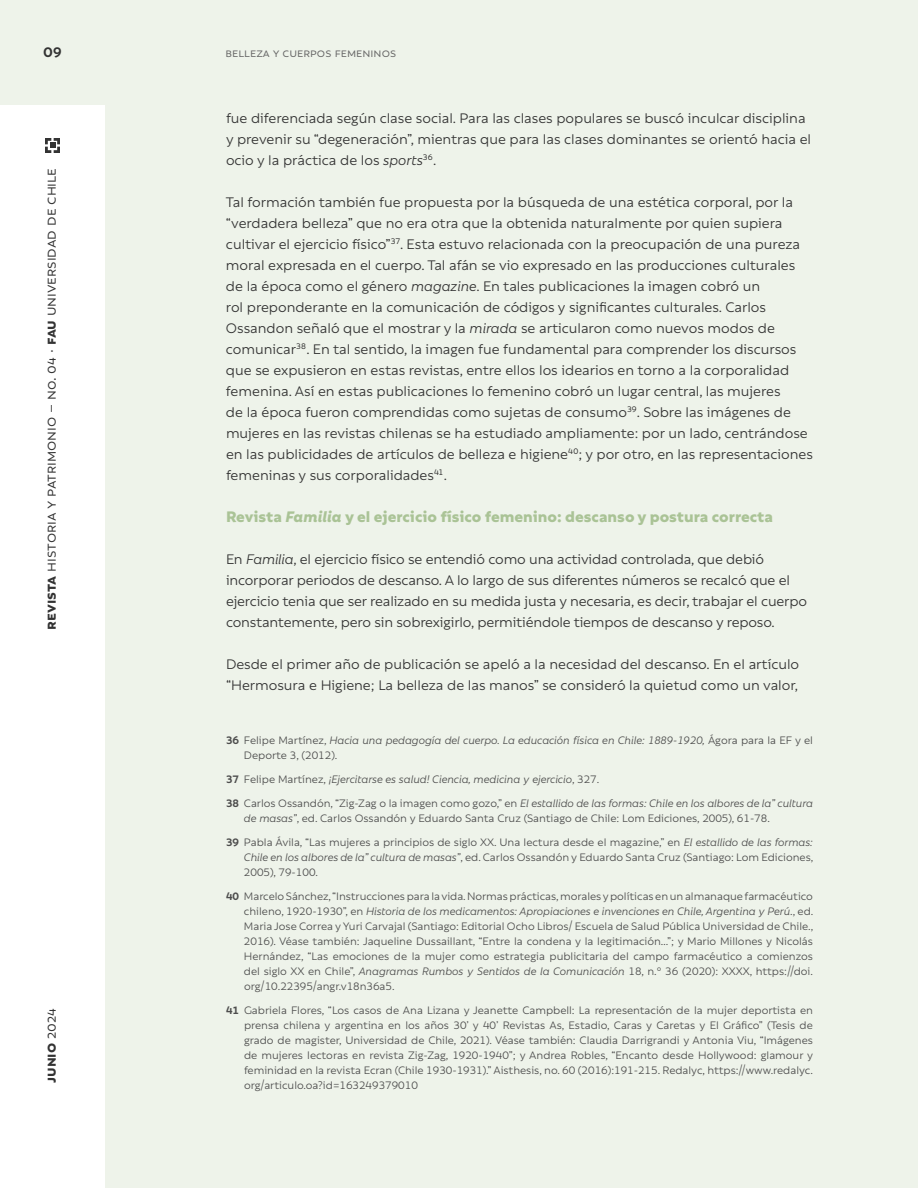
<style>
.page{position:relative;width:918px;height:1188px;background:#eef3ea}
.page>*{position:absolute;margin:0;border:0;box-sizing:border-box;transform-origin:0 0}
.t1{font:900 16.5px "Rebrand Txt";color:#aac396}
.t2{font:16.5px "Rebrand Txt";color:#333}
.t3{font:700 16.5px "Rebrand Txt";color:#333}
.t4{font:15px/21px "Rebrand Txt";color:#333}
.t5{font:700 15px "Rebrand Txt";color:#333}
.t6{font:13.5px "Rebrand Txt";color:#666}
.t7{font:11.7px/15px "Rebrand Txt";color:#4d4d4d}
.t8{font:italic 11.7px/15px "Rebrand Txt";color:#4d4d4d}
.s1{font-weight:700}
.s2{font-weight:400}
.s3{font-style:italic}
.s4{font-weight:700;font-style:normal}
.s5{font-style:normal}
</style>
<div class="page">
<div style="left:0;top:105px;width:105px;height:1083px;background:#fff"></div>
<svg style="left:45px;top:138px;width:15px;height:15px"></svg>
<p class="t5" style="left:43px;top:43px;width:20px">09</p>
<p class="t6" style="left:225px;top:45px;width:172px">Belleza y cuerpos femeninos</p>
<p class="t2" style="left:42px;top:630px;width:463px;rotate:-90deg"><span class="s1">revista</span> historia y patrimonio – no. 04 · <span class="s1">fau</span> universidad de chile</p>
<p class="t3" style="left:41px;top:1083px;width:76px;rotate:-90deg">junio <span class="s2">2024</span></p>
<p class="t4" style="left:226px;top:108px;width:587px">fue diferenciada según clase social. Para las clases populares se buscó inculcar disciplina y prevenir su “degeneración”, mientras que para las clases dominantes se orientó hacia el ocio y la práctica de los <span class="s3">sports</span><sup>36</sup>.</p>
<p class="t4" style="left:226px;top:192px;width:588px">Tal formación también fue propuesta por la búsqueda de una estética corporal, por la “verdadera belleza” que no era otra que la obtenida naturalmente por quien supiera cultivar el ejercicio físico”<sup>37</sup>. Esta estuvo relacionada con la preocupación de una pureza moral expresada en el cuerpo. Tal afán se vio expresado en las producciones culturales de la época como el género <span class="s3">magazine</span>. En tales publicaciones la imagen cobró un<br>rol preponderante en la comunicación de códigos y significantes culturales. Carlos Ossandon señaló que el mostrar y la <span class="s3">mirada</span> se articularon como nuevos modos de comunicar<sup>38</sup>. En tal sentido, la imagen fue fundamental para comprender los discursos que se expusieron en estas revistas, entre ellos los idearios en torno a la corporalidad femenina. Así en estas publicaciones lo femenino cobró un lugar central, las mujeres<br>de la época fueron comprendidas como sujetas de consumo<sup>39</sup>. Sobre las imágenes de mujeres en las revistas chilenas se ha estudiado ampliamente: por un lado, centrándose en las publicidades de artículos de belleza e higiene<sup>40</sup>; y por otro, en las representaciones femeninas y sus corporalidades<sup>41</sup>.</p>
<p class="t1" style="left:226px;top:507px;width:549px">Revista <span class="s3">Familia</span> y el ejercicio físico femenino: descanso y postura correcta</p>
<p class="t4" style="left:226px;top:549px;width:583px">En <span class="s3">Familia</span>, el ejercicio físico se entendió como una actividad controlada, que debió incorporar periodos de descanso. A lo largo de sus diferentes números se recalcó que el ejercicio tenia que ser realizado en su medida justa y necesaria, es decir, trabajar el cuerpo constantemente, pero sin sobrexigirlo, permitiéndole tiempos de descanso y reposo.</p>
<p class="t4" style="left:226px;top:654px;width:575px">Desde el primer año de publicación se apeló a la necesidad del descanso. En el artículo “Hermosura e Higiene; La belleza de las manos” se consideró la quietud como un valor,</p>
<p class="t8" style="left:244px;top:733px;width:571px;text-indent:-18px"><span class="s4">36</span> <span class="s5">Felipe Martínez,</span> Hacia una pedagogía del cuerpo. La educación física en Chile: 1889-1920, <span class="s5">Ágora para la EF y el<br>Deporte 3, (2012).</span></p>
<p class="t8" style="left:226px;top:767px;width:589px;line-height:24px"><span class="s4">37</span> <span class="s5">Felipe Martínez,</span> ¡Ejercitarse es salud! Ciencia, medicina y ejercicio<span class="s5">, 327.<br></span><span class="s4">38</span> <span class="s5">Carlos Ossandón, “Zig-Zag o la imagen como gozo,” en</span> El estallido de las formas: Chile en los albores de la” cultura</p>
<p class="t7" style="left:226px;top:806px;width:588px;line-height:24px;text-indent:18px"><span class="s3">de masas”</span>, ed. Carlos Ossandón y Eduardo Santa Cruz (Santiago de Chile: Lom Ediciones, 2005), 61-78.<br><span class="s1">39</span> Pabla Ávila, “Las mujeres a principios de siglo XX. Una lectura desde el magazine,” en <span class="s3">El estallido de las formas:</span></p>
<p class="t7" style="left:244px;top:850px;width:571px"><span class="s3">Chile en los albores de la” cultura de masas”</span>, ed. Carlos Ossandón y Eduardo Santa Cruz (Santiago: Lom Ediciones,<br>2005), 79-100.</p>
<p class="t7" style="left:244px;top:889px;width:571px;text-align:justify;text-indent:-18px"><span class="s1">40</span> Marcelo Sánchez, “Instrucciones para la vida. Normas prácticas, morales y políticas en un almanaque farmacéutico chileno, 1920-1930”, en <span class="s3">Historia de los medicamentos: Apropiaciones e invenciones en Chile, Argentina y Perú</span>., ed.<br>Maria Jose Correa y Yuri Carvajal (Santiago: Editorial Ocho Libros/ Escuela de Salud Pública Universidad de Chile., 2016). Véase también: Jaqueline Dussaillant, “Entre la condena y la legitimación…”; y Mario Millones y Nicolás Hernández, “Las emociones de la mujer como estrategia publicitaria del campo farmacéutico a comienzos del siglo XX en Chile”, <span class="s3">Anagramas Rumbos y Sentidos de la Comunicación</span> 18, n.º 36 (2020): XXXX, https://doi. org/10.22395/angr.v18n36a5.</p>
<p class="t7" style="left:244px;top:1003px;width:571px;text-align:justify;text-indent:-18px"><span class="s1">41</span> Gabriela Flores, “Los casos de Ana Lizana y Jeanette Campbell: La representación de la mujer deportista en prensa chilena y argentina en los años 30’ y 40’ Revistas As, Estadio, Caras y Caretas y El Gráfico” (Tesis de grado de magister, Universidad de Chile, 2021). Véase también: Claudia Darrigrandi y Antonia Viu, “Imágenes de mujeres lectoras en revista Zig-Zag, 1920-1940”; y Andrea Robles, “Encanto desde Hollywood: glamour y feminidad en la revista Ecran (Chile 1930-1931).” Aisthesis, no. 60 (2016):191-215. Redalyc, https://www.redalyc. org/articulo.oa?id=163249379010</p>
</div>
